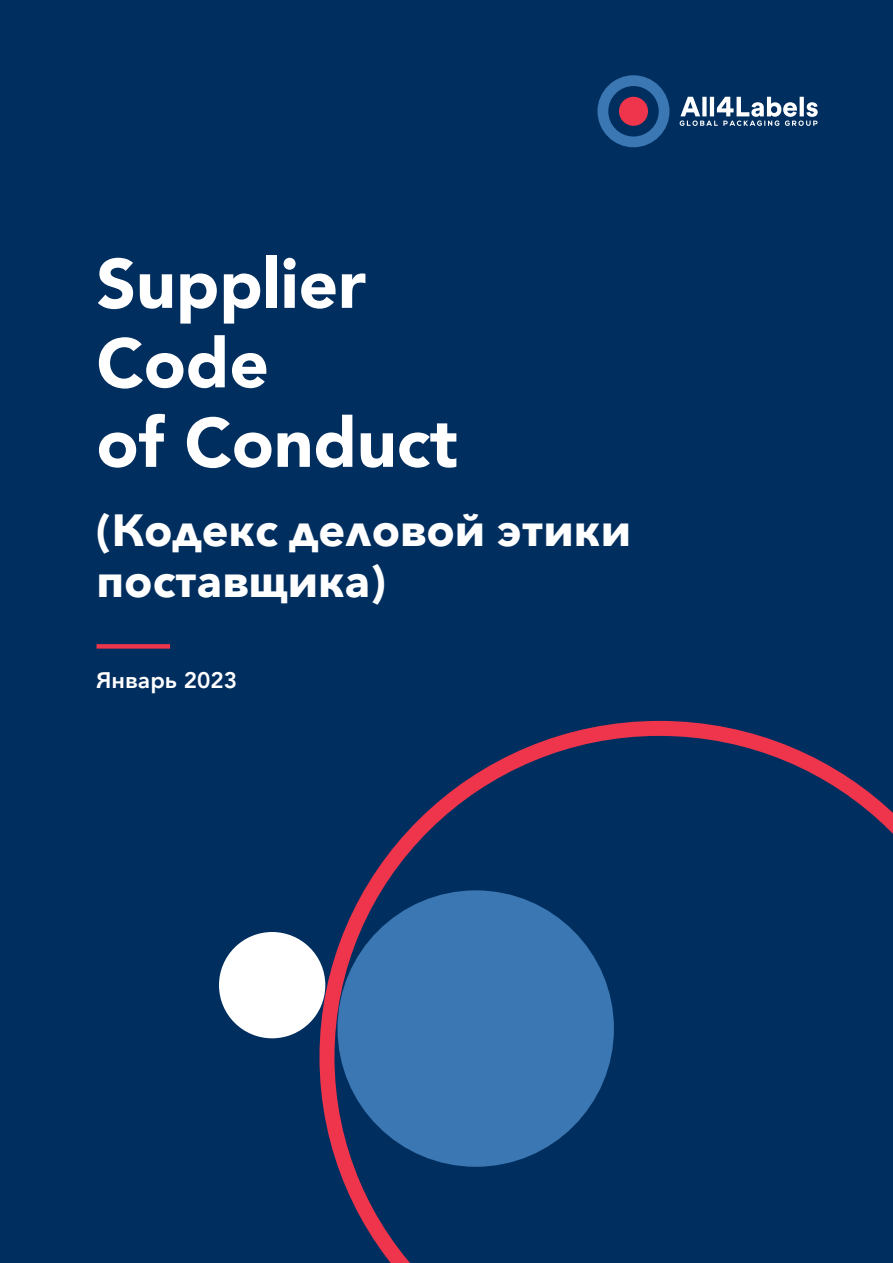
<style>
.page{position:relative;width:893px;height:1263px;background:#002e5f}
.page>*{position:absolute;margin:0;border:0;box-sizing:border-box;transform-origin:0 0}
.t1{font:900 69px/79.5px "Avenir";color:#fff}
.t2{font:700 45px/51px "Avenir Next";color:#fff}
.t3{font:800 22.5px "Avenir";color:#fff}
</style>
<div class="page">
<div style="left:97px;top:644px;width:73px;height:5px;background:#ee354b"></div>
<div style="left:597px;top:75px;width:72px;height:72px;background:#3b77b2;border-radius:50%"></div>
<div style="left:608px;top:86px;width:51px;height:50px;background:#002e5f;border-radius:50%"></div>
<div style="left:619px;top:97px;width:29px;height:29px;background:#ee354b;border-radius:50%"></div>
<svg style="left:680px;top:97px;width:138px;height:29px"></svg>
<div style="left:219px;top:932px;width:106px;height:106px;background:#fff;border-radius:50%"></div>
<svg style="left:319px;top:721px;width:574px;height:542px"></svg>
<h1 class="t1" style="left:97px;top:242px;width:363px">Supplier<br>Code<br>of Conduct</h1>
<p class="t2" style="left:97px;top:504px;width:536px">(Кодекс деловой этики поставщика)</p>
<p class="t3" style="left:97px;top:663px;width:142px">Январь 2023</p>
</div>
